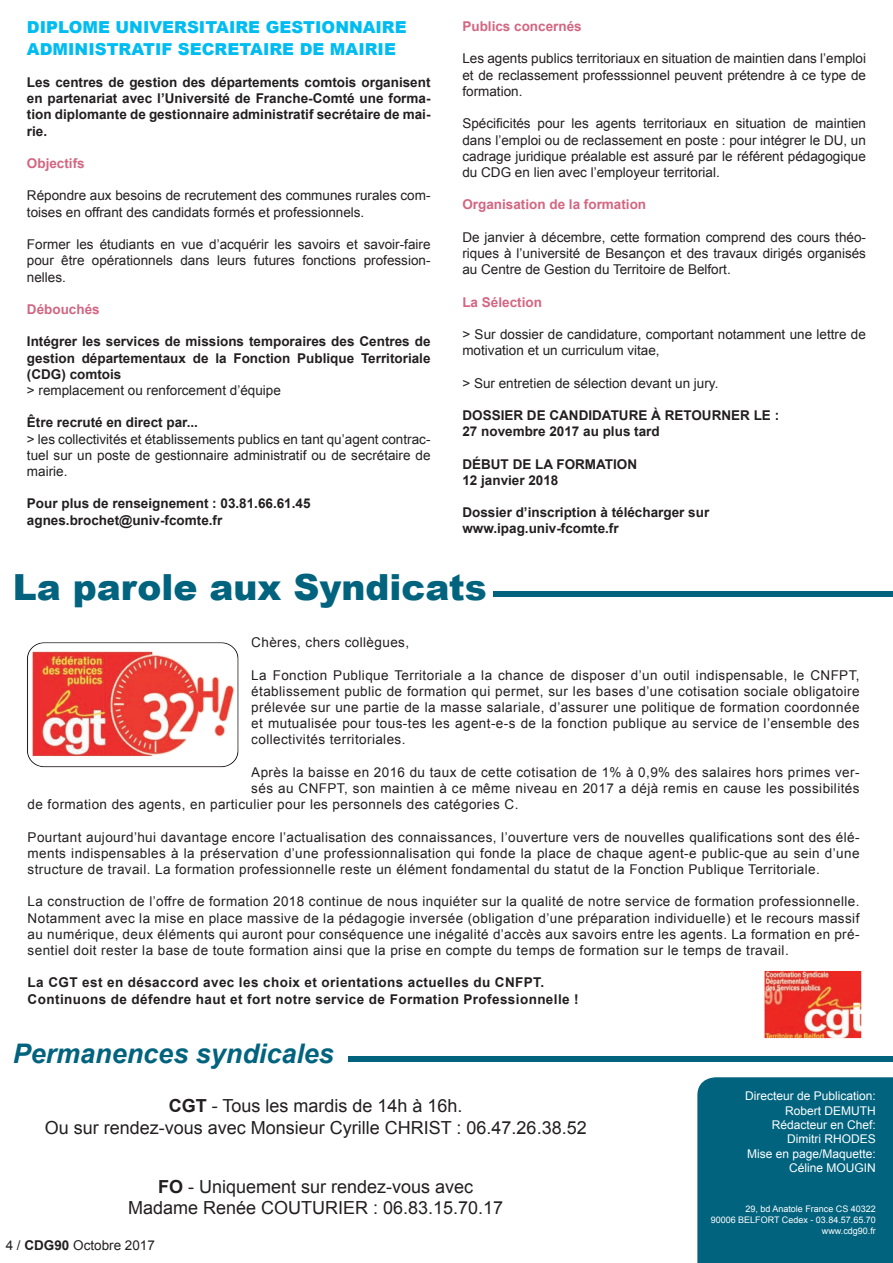
<style>
.page{position:relative;width:893px;height:1263px;background:#fff}
.page>*{position:absolute;margin:0;border:0;box-sizing:border-box;transform-origin:0 0}
.t1{font:900 36px "Arial";color:#01637e}
.t2{font:italic 700 27px "Arial";color:#01637e}
.t3{font:18px/21.6px "Arial";color:#231f20;text-align:center}
.t4{font:900 16.5px/21.6px "Arial";color:#00bcf1}
.t5{font:13.5px/16.2px "Arial";color:#231f20;text-align:justify}
.t6{font:700 13.5px/16.2px "Arial";color:#231f20}
.t7{font:13.5px "Arial";letter-spacing:.03em;color:#231f20}
.t8{font:700 13.5px/16.2px "Arial";letter-spacing:.03em;color:#231f20}
.t9{font:700 13.5px "Arial";color:#d36682}
.t10{font:12px/14.4px "Arial";color:#fff;text-align:right}
.t11{font:9px/10.8px "Arial";color:#fff;text-align:right}
.s1{font-weight:700}
</style>
<div class="page">
<div style="left:697px;top:1077px;width:196px;height:186px;background:#01637e"></div>
<div style="left:493px;top:591px;width:400px;height:5px;background:#01637e"></div>
<div style="left:349px;top:1057px;width:544px;height:5px;background:#01637e"></div>
<img style="left:27px;top:642px;width:212px;height:126px">
<img style="left:766px;top:972px;width:94px;height:65px">
<div style="left:760px;top:966px;width:106px;height:77px;border:5px solid #fff"></div>
<p class="t4" style="left:27px;top:16px;width:381px">DIPLOME UNIVERSITAIRE GESTIONNAIRE<br>ADMINISTRATIF SECRETAIRE DE MAIRIE</p>
<p class="t6" style="left:27px;top:75px;width:405px;text-align:justify">Les centres de gestion des départements comtois organisent en partenariat avec l’Université de Franche-Comté une forma&shy;tion diplomante de gestionnaire administratif secrétaire de mai&shy;rie.</p>
<p class="t9" style="left:27px;top:154px;width:59px">Objectifs</p>
<p class="t5" style="left:27px;top:188px;width:405px">Répondre aux besoins de recrutement des communes rurales com&shy;toises en offrant des candidats formés et professionnels.</p>
<p class="t5" style="left:27px;top:236px;width:405px">Former les étudiants en vue d’acquérir les savoirs et savoir-faire pour être opérationnels dans leurs futures fonctions profession&shy;nelles.</p>
<p class="t9" style="left:27px;top:300px;width:74px">Débouchés</p>
<p class="t6" style="left:27px;top:334px;width:405px;text-align:justify">Intégrer les services de missions temporaires des Centres de gestion départementaux de la Fonction Publique Territoriale (CDG) comtois</p>
<p class="t5" style="left:27px;top:382px;width:255px">&gt; remplacement ou renforcement d’équipe</p>
<p class="t6" style="left:27px;top:415px;width:173px">Être recruté en direct par...</p>
<p class="t5" style="left:27px;top:431px;width:405px">&gt; les collectivités et établissements publics en tant qu’agent contrac&shy;tuel sur un poste de gestionnaire administratif ou de secrétaire de mairie.</p>
<p class="t6" style="left:27px;top:496px;width:285px">Pour plus de renseignement : 03.81.66.61.45 agnes.brochet@univ-fcomte.fr</p>
<p class="t9" style="left:462px;top:17px;width:121px">Publics concernés</p>
<p class="t5" style="left:462px;top:51px;width:405px">Les agents publics territoriaux en situation de maintien dans l’emploi et de reclassement professsionnel peuvent prétendre à ce type de formation.</p>
<p class="t5" style="left:462px;top:116px;width:405px">Spécificités pour les agents territoriaux en situation de maintien dans l’emploi ou de reclassement en poste : pour intégrer le DU, un cadrage juridique préalable est assuré par le référent pédagogique du CDG en lien avec l’employeur territorial.</p>
<p class="t9" style="left:462px;top:196px;width:185px">Organisation de la formation</p>
<p class="t5" style="left:462px;top:229px;width:405px">De janvier à décembre, cette formation comprend des cours théo&shy;riques à l’université de Besançon et des travaux dirigés organisés au Centre de Gestion du Territoire de Belfort.</p>
<p class="t9" style="left:462px;top:293px;width:81px">La Sélection</p>
<p class="t5" style="left:462px;top:326px;width:405px">&gt; Sur dossier de candidature, comportant notamment une lettre de motivation et un curriculum vitae,</p>
<p class="t5" style="left:462px;top:375px;width:258px">&gt; Sur entretien de sélection devant un jury.</p>
<p class="t6" style="left:462px;top:408px;width:318px">DOSSIER DE CANDIDATURE À RETOURNER LE :<br>27 novembre 2017 au plus tard</p>
<p class="t6" style="left:462px;top:456px;width:176px">DÉBUT DE LA FORMATION<br>12 janvier 2018</p>
<p class="t6" style="left:462px;top:505px;width:248px">Dossier d’inscription à télécharger sur www.ipag.univ-fcomte.fr</p>
<h1 class="t1" style="left:13px;top:561px;width:476px">La parole aux Syndicats</h1>
<p class="t7" style="left:251px;top:634px;width:159px">Chères, chers collègues,</p>
<p class="t5" style="left:251px;top:667px;width:610px">La Fonction Publique Territoriale a la chance de disposer d’un outil indispensable, le CNFPT, établissement public de formation qui permet, sur les bases d’une cotisation sociale obligatoire prélevée sur une partie de la masse salariale, d’assurer une politique de formation coordonnée et mutualisée pour tous-tes les agent-e-s de la fonction publique au service de l’ensemble des collectivités territoriales.</p>
<p class="t7" style="left:251px;top:763px;width:610px">Après la baisse en 2016 du taux de cette cotisation de 1% à 0,9% des salaires hors primes ver-</p>
<p class="t7" style="left:251px;top:779px;width:610px">sés au CNFPT, son maintien à ce même niveau en 2017 a déjà remis en cause les possibilités</p>
<p class="t7" style="left:28px;top:796px;width:492px">de formation des agents, en particulier pour les personnels des catégories C.</p>
<p class="t5" style="left:28px;top:829px;width:833px">Pourtant aujourd’hui davantage encore l’actualisation des connaissances, l’ouverture vers de nouvelles qualifications sont des élé&shy;ments indispensables à la préservation d’une professionnalisation qui fonde la place de chaque agent-e public-que au sein d’une structure de travail. La formation professionnelle reste un élément fondamental du statut de la Fonction Publique Territoriale.</p>
<p class="t5" style="left:28px;top:894px;width:833px">La construction de l’offre de formation 2018 continue de nous inquiéter sur la qualité de notre service de formation professionnelle.<br>Notamment avec la mise en place massive de la pédagogie inversée (obligation d’une préparation individuelle) et le recours massif au numérique, deux éléments qui auront pour conséquence une inégalité d’accès aux savoirs entre les agents. La formation en pré&shy;sentiel doit rester la base de toute formation ainsi que la prise en compte du temps de formation sur le temps de travail.</p>
<p class="t8" style="left:28px;top:975px;width:553px">La CGT est en désaccord avec les choix et orientations actuelles du CNFPT.<br>Continuons de défendre haut et fort notre service de Formation Professionnelle !</p>
<h2 class="t2" style="left:13px;top:1035px;width:323px">Permanences syndicales</h2>
<h3 class="t3" style="left:45px;top:1095px;width:543px"><span class="s1">CGT</span> - Tous les mardis de 14h à 16h.<br>Ou sur rendez-vous avec Monsieur Cyrille CHRIST : 06.47.26.38.52</h3>
<h3 class="t3" style="left:128px;top:1176px;width:377px"><span class="s1">FO</span> - Uniquement sur rendez-vous avec<br>Madame Renée COUTURIER : 06.83.15.70.17</h3>
<p class="t5" style="left:6px;top:1237px;width:151px">4 / <span class="s1">CDG90</span> Octobre 2017</p>
<p class="t10" style="left:745px;top:1089px;width:132px">Directeur de Publication:<br>Robert DEMUTH<br>Rédacteur en Chef:<br>Dimitri RHODES<br>Mise en page/Maquette:<br>Céline MOUGIN</p>
<p class="t11" style="left:711px;top:1203px;width:167px">29, bd Anatole France CS 40322<br>90006 BELFORT Cedex - 03.84.57.65.70 www.cdg90.fr</p>
</div>
